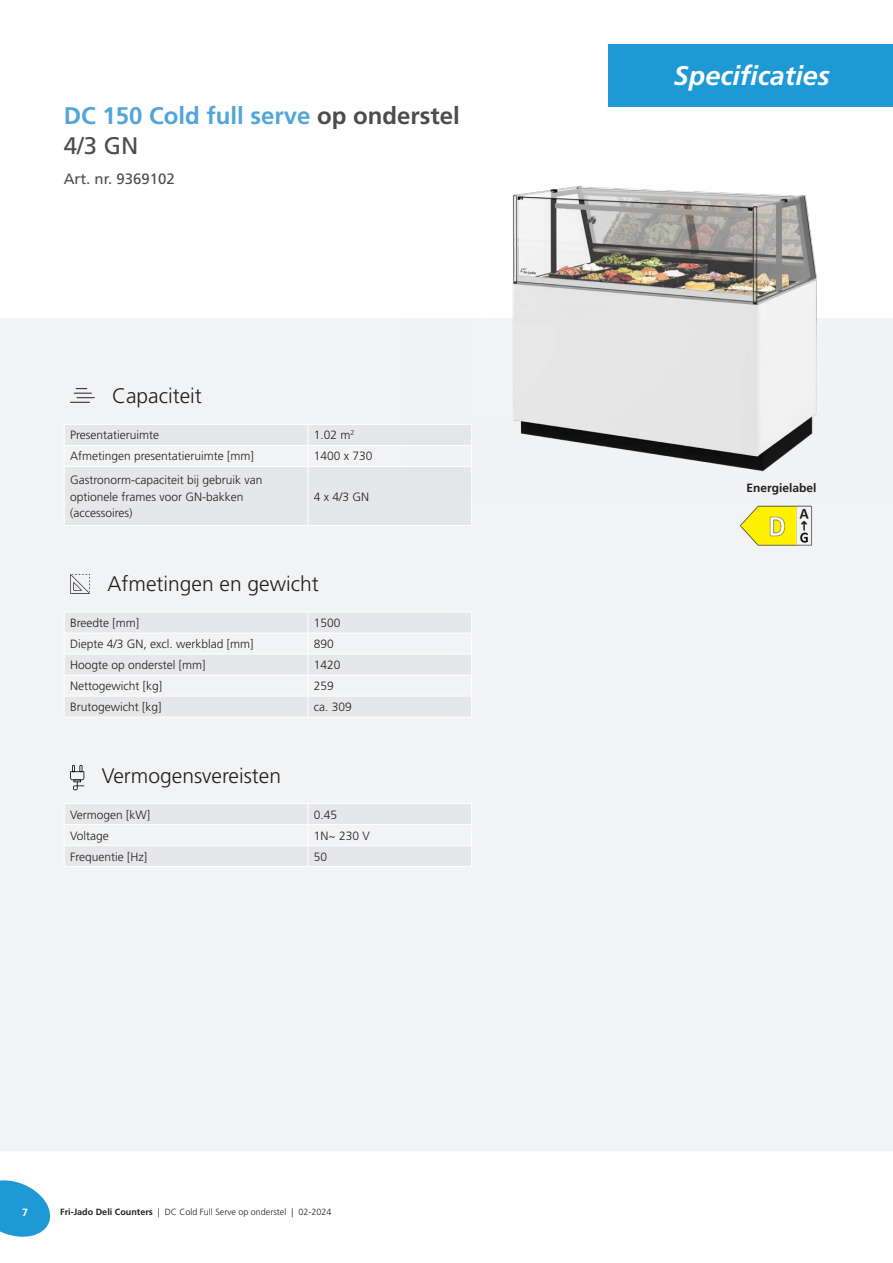
<style>
.page{position:relative;width:893px;height:1263px;background:#fff}
.page>*{position:absolute;margin:0;border:0;box-sizing:border-box;transform-origin:0 0}
.Pagina_soort{font:italic 700 27px "Frutiger LT Std";color:#fff}
.Productnaam{font:700 24px "Frutiger LT Std";color:#51a5db}
.Productnaame_2e_regel{font:24px "Frutiger LT Std";color:#4b4c4d}
.t1{font:300 21px "Frutiger LT Std";color:#231f20}
.Artikelnummer{font:15px "Frutiger LT Std";color:#4b4c4d}
.t2{font:300 12px/16.5px "Frutiger LT Std";color:#231f20}
.Bodytekst{font:700 12px "Frutiger LT Std";color:#231f20}
.t3{font:700 10.5px "Frutiger LT Std";color:#fff}
.t4{font:300 9px "Frutiger LT Std";color:#231f20}
.s1{color:#4b4c4d}
.s2{font-weight:700}
</style>
<div class="page">
<svg style="left:0;top:1180px;width:51px;height:57px"></svg>
<div style="left:0;top:319px;width:893px;height:832px;background:#f2f3f4"></div>
<svg style="left:64px;top:424px;width:408px;height:122px"></svg>
<hr style="left:64px;top:466px;width:244px;height:1px;background:#fff">
<hr style="left:64px;top:467px;width:1px;height:58px;background:#fff">
<hr style="left:308px;top:466px;width:164px;height:1px;background:#fff">
<hr style="left:307px;top:467px;width:1px;height:58px;background:#fff">
<hr style="left:471px;top:467px;width:1px;height:58px;background:#fff">
<hr style="left:64px;top:525px;width:244px;height:1px;background:#fff">
<hr style="left:308px;top:525px;width:164px;height:1px;background:#fff">
<svg style="left:70px;top:388px;width:24px;height:15px"></svg>
<svg style="left:64px;top:612px;width:408px;height:126px"></svg>
<hr style="left:64px;top:717px;width:244px;height:1px;background:#fff">
<hr style="left:308px;top:717px;width:164px;height:1px;background:#fff">
<svg style="left:70px;top:574px;width:20px;height:20px"></svg>
<hr style="left:64px;top:803px;width:244px;height:1px;background:#fff">
<hr style="left:308px;top:803px;width:164px;height:1px;background:#fff">
<svg style="left:64px;top:804px;width:408px;height:62px"></svg>
<hr style="left:64px;top:866px;width:244px;height:1px;background:#fff">
<hr style="left:308px;top:866px;width:164px;height:1px;background:#fff">
<svg style="left:70px;top:765px;width:14px;height:25px"></svg>
<img style="left:404px;top:186px;width:489px;height:316px">
<div style="left:608px;top:44px;width:285px;height:62px;background:#1d99d6"></div>
<img style="left:736px;top:505px;width:80px;height:41px">
<p class="Productnaam" style="left:64px;top:102px;width:398px">DC 150 Cold full serve <span class="s1">op onderstel</span></p>
<p class="Productnaame_2e_regel" style="left:64px;top:132px;width:76px">4/3 GN</p>
<p class="Artikelnummer" style="left:64px;top:170px;width:113px">Art. nr. 9369102</p>
<p class="t1" style="left:112px;top:383px;width:91px">Capaciteit</p>
<p class="t2" style="left:70px;top:427px;width:91px">Presentatieruimte</p>
<p class="t2" style="left:314px;top:427px;width:42px">1.02 m<sup>2</sup></p>
<p class="t2" style="left:70px;top:448px;width:185px">Afmetingen presentatieruimte [mm]</p>
<p class="t2" style="left:314px;top:448px;width:60px">1400 x 730</p>
<p class="t2" style="left:70px;top:472px;width:194px">Gastronorm-capaciteit bij gebruik van optionele frames voor GN-bakken (accessoires)</p>
<p class="t2" style="left:314px;top:488px;width:57px">4 x 4/3 GN</p>
<p class="t1" style="left:108px;top:571px;width:213px">Afmetingen en gewicht</p>
<p class="t2" style="left:70px;top:615px;width:71px">Breedte [mm]</p>
<p class="t2" style="left:314px;top:615px;width:28px">1500</p>
<p class="t2" style="left:70px;top:636px;width:185px">Diepte 4/3 GN, excl. werkblad [mm]</p>
<p class="t2" style="left:314px;top:636px;width:22px">890</p>
<p class="t2" style="left:70px;top:657px;width:137px">Hoogte op onderstel [mm]</p>
<p class="t2" style="left:314px;top:657px;width:28px">1420</p>
<p class="t2" style="left:70px;top:678px;width:94px">Nettogewicht [kg]</p>
<p class="t2" style="left:314px;top:678px;width:22px">259</p>
<p class="t2" style="left:70px;top:699px;width:93px">Brutogewicht [kg]</p>
<p class="t2" style="left:314px;top:699px;width:40px">ca. 309</p>
<p class="t1" style="left:102px;top:764px;width:181px">Vermogensvereisten</p>
<p class="t2" style="left:70px;top:806px;width:82px">Vermogen [kW]</p>
<p class="t2" style="left:314px;top:806px;width:25px">0.45</p>
<p class="t2" style="left:70px;top:827px;width:40px">Voltage</p>
<p class="t2" style="left:314px;top:827px;width:57px">1N~ 230 V</p>
<p class="t2" style="left:70px;top:848px;width:79px">Frequentie [Hz]</p>
<p class="t2" style="left:314px;top:848px;width:15px">50</p>
<p class="t3" style="left:22px;top:1206px;width:7px">7</p>
<p class="t4" style="left:60px;top:1207px;width:273px"><span class="s2">Fri-Jado Deli Counters</span> | DC Cold Full Serve op onderstel | 02-2024</p>
<p class="Pagina_soort" style="left:674px;top:60px;width:158px">Specificaties</p>
<p class="Bodytekst" style="left:746px;top:480px;width:72px">Energielabel</p>
</div>
